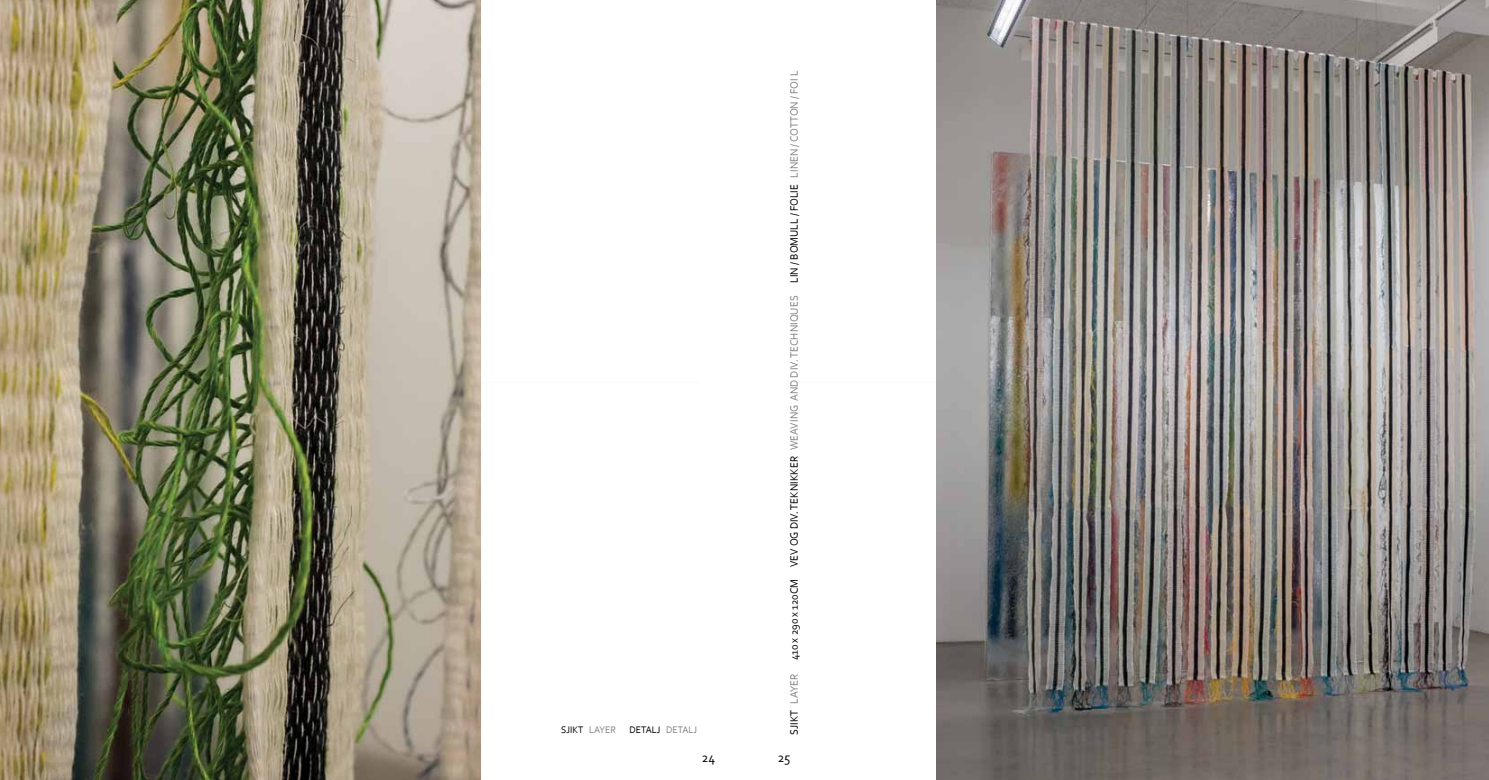
<style>
.page{position:relative;width:1489px;height:780px;background:#fff}
.page>*{position:absolute;margin:0;border:0;box-sizing:border-box;transform-origin:0 0}
.t1{font:13.75px "Corbel";color:#000;scale:.95 1}
.t2{font:11.25px "Corbel";color:#000;scale:.95 1}
.t3{font:10px "Corbel";color:#000;scale:.95 1}
.s1{color:#808285}
</style>
<div class="page">
<hr style="left:45px;top:382px;width:653px;height:1px;background:#fafafa">
<hr style="left:788px;top:382px;width:652px;height:1px;background:#fafafa">
<img style="left:936px;top:0;width:552px;height:780px">
<img style="left:0;top:0;width:480px;height:780px">
<p class="t3" style="left:561px;top:723px;width:59px">SJIKT <span class="s1">LAYER</span></p>
<p class="t3" style="left:629px;top:723px;width:73px">DETALJ <span class="s1">DETALJ</span></p>
<p class="t2" style="left:787px;top:735px;width:701px;rotate:-90deg">SJIKT <span class="s1">LAYER</span> 410 x 290 x 120CM VEV OG DIV. TEKNIKKER <span class="s1">WEAVING AND DIV. TECHNIQUES</span> LIN / BOMULL / FOLIE <span class="s1">LINEN / COTTON / FOI L</span></p>
<p class="t1" style="left:702px;top:748px;width:16px">24</p>
<p class="t1" style="left:778px;top:748px;width:15px">25</p>
</div>
